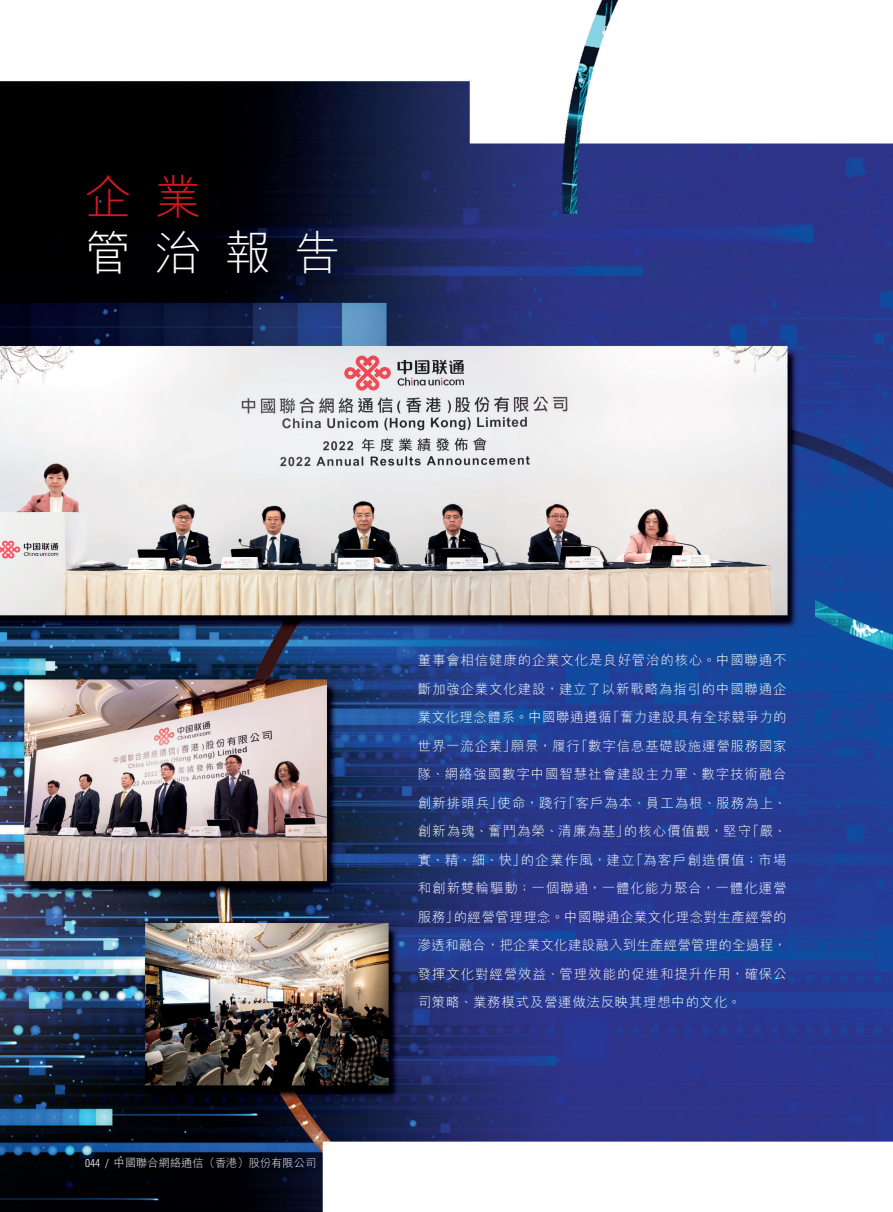
<style>
.page{position:relative;width:893px;height:1212px;background:#fff}
.page>*{position:absolute;margin:0;border:0;box-sizing:border-box;transform-origin:0 0}
.t1{font:300 46.5px "M Hei HK";color:#fff}
.t2{font:300 46.5px "M Hei HK";color:#d7171f}
._01_Body_Text{font:300 13.5px/28.5px "M Hei HK";letter-spacing:.065em;color:#fff;text-align:justify}
.t3{font:300 11.25px "M Hei HK";color:#fff}
.s1{font-family:"Univers LT Std";font-stretch:condensed}
</style>
<div class="page">
<img style="left:0;top:0;width:893px;height:1212px">
<p class="t2" style="left:85px;top:164px;width:118px">企業</p>
<p class="t1" style="left:85px;top:220px;width:257px">管治報告</p>
<p class="t3" style="left:85px;top:1155px;width:233px"><span class="s1">044 /</span> 中國聯合網絡通信（香港）股份有限公司</p>
<p class="_01_Body_Text" style="left:418px;top:645px;width:370px">董事會相信健康的企業文化是良好管治的核心。中國聯通不斷加強企業文化建設，建立了以新戰略為指引的中國聯通企業文化理念體系。中國聯通遵循「奮力建設具有全球競爭力的世界一流企業」願景，履行「數字信息基礎設施運營服務國家隊、網絡強國數字中國智慧社會建設主力軍、數字技術融合創新排頭兵」使命，踐行「客戶為本、員工為根、服務為上、創新為魂、奮鬥為榮、清廉為基」的核心價值觀，堅守「嚴、實、精、細、快」的企業作風，建立「為客戶創造價值；市場和創新雙輪驅動；一個聯通，一體化能力聚合，一體化運營服務」的經營管理理念。中國聯通企業文化理念對生產經營的滲透和融合，把企業文化建設融入到生產經營管理的全過程，發揮文化對經營效益、管理效能的促進和提升作用，確保公司策略、業務模式及營運做法反映其理想中的文化。</p>
</div>
